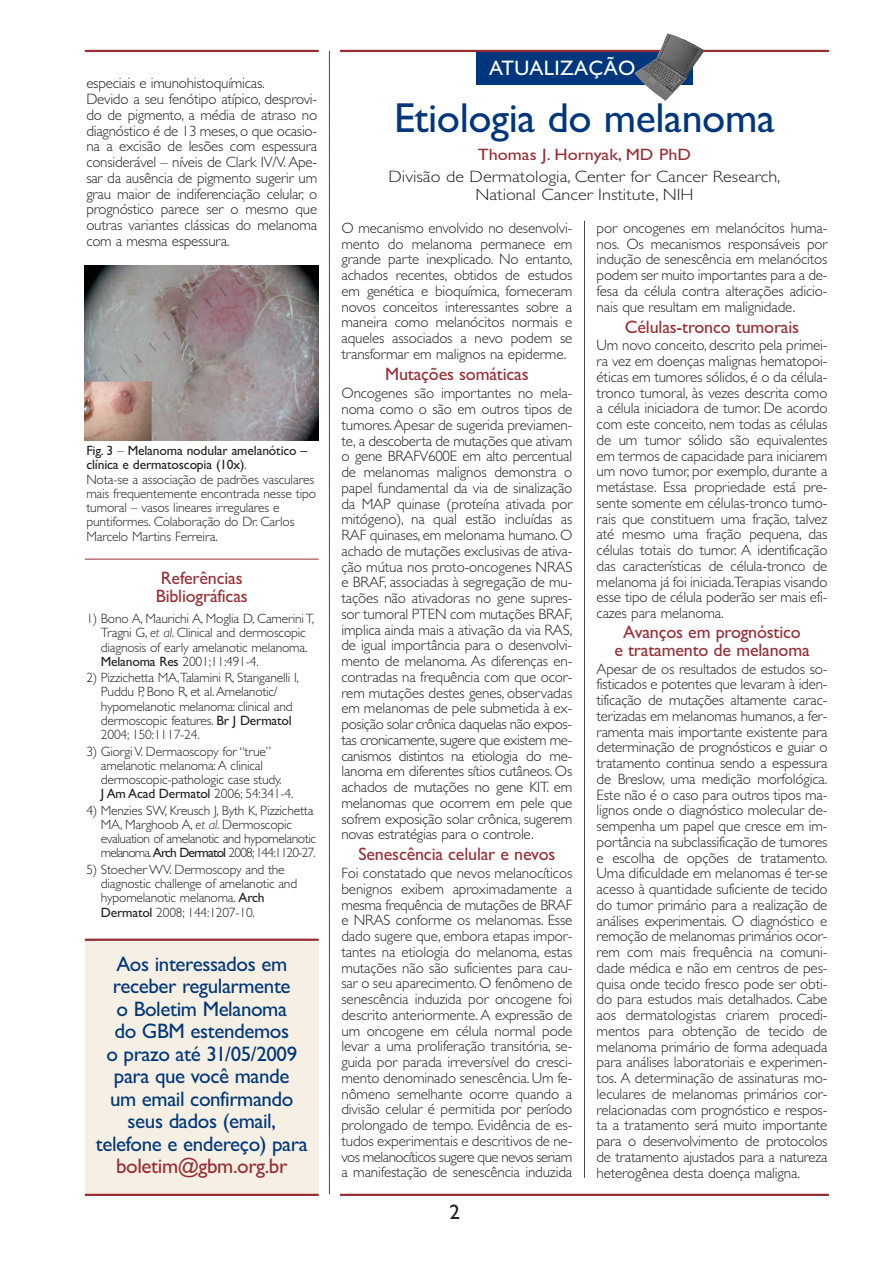
<style>
.page{position:relative;width:893px;height:1263px;background:#fff}
.page>*{position:absolute;margin:0;border:0;box-sizing:border-box;transform-origin:0 0}
.t1{font:42px "Gill Sans";letter-spacing:-.01em;color:#00367b}
.t2{font:21px/22.5px "Gill Sans";letter-spacing:-.02em;color:#00367b;text-align:center}
.t3{font:21px "Gill Sans";letter-spacing:-.02em;color:#962e34}
.t4{font:21px "Gill Sans";letter-spacing:.02em;color:#fff}
.t5{font:21px "Gill Sans";color:#231f20}
.t6{font:18px/17.7px "Gill Sans";letter-spacing:-.01em;color:#962e34;text-align:center}
.t7{font:300 16.5px/18px "Gill Sans";color:#231f20;text-align:center;scale:1.1 1}
.t8{font:16.5px "Gill Sans";color:#962e34;scale:1.1 1}
.t9{font:300 15px/15.8px "Gill Sans";letter-spacing:-.015em;color:#231f20;text-align:justify}
.t10{font:300 13.5px/14.2px "Gill Sans";letter-spacing:-.015em;color:#231f20}
.t11{font:300 13.5px/14.2px "Gill Sans";letter-spacing:-.035em;color:#231f20}
.s1{font-weight:400}
.s2{font-style:italic}
</style>
<div class="page">
<div style="left:85px;top:940px;width:234px;height:255px;background:#f5f0e3"></div>
<div style="left:476px;top:51px;width:217px;height:34px;background:#00367b"></div>
<svg style="left:329px;top:51px;width:1px;height:1144px"></svg>
<svg style="left:584px;top:221px;width:1px;height:957px"></svg>
<hr style="left:340px;top:50px;width:489px;height:2px;background:#962e34">
<hr style="left:85px;top:50px;width:234px;height:2px;background:#962e34">
<hr style="left:340px;top:1194px;width:489px;height:2px;background:#962e34">
<hr style="left:85px;top:1194px;width:234px;height:2px;background:#962e34">
<img style="left:635px;top:33px;width:69px;height:68px">
<img style="left:85px;top:266px;width:234px;height:174px">
<hr style="left:85px;top:559px;width:234px;height:1px;background:#962e34">
<hr style="left:85px;top:938px;width:234px;height:3px;background:#962e34">
<p class="t9" style="left:86px;top:77px;width:232px;text-align:left">especiais e imunohistoquímicas.<br>Devido a seu fenótipo atípico, desprovi&shy;do de pigmento, a média de atraso no diagnóstico é de 13 meses, o que ocasio - na a excisão de lesões com espessura con siderável – níveis de Clark IV/V. Ape - sar da ausência de pigmento sugerir um grau maior de indiferenciação celular, o prognóstico parece ser o mesmo que ou tras variantes clássicas do me la noma com a mesma espessura.</p>
<p class="t10" style="left:86px;top:445px;width:231px"><span class="s1">Fig. 3</span> – <span class="s1">Melanoma nodular amelanótico – clínica e dermatoscopia (10x)</span>.<br>Nota-se a associação de padrões vasculares mais frequentemente encontrada nesse tipo tumoral – vasos lineares irregulares e puntiformes. Colaboração do Dr. Carlos Marcelo Martins Ferreira.</p>
<p class="t6" style="left:156px;top:570px;width:94px;line-height:18.8px;text-align:left">Referências<br>Bibliográficas</p>
<p class="t10" style="left:101px;top:613px;width:215px;text-indent:-15px">1) Bono A, Maurichi A, Moglia D, Camerini T, Tragni G, <span class="s2">et al</span>. Clinical and dermoscopic diagnosis of early amelanotic melanoma.<br><span class="s1">Melanoma Res</span> 2001;11:491-4.</p>
<p class="t10" style="left:101px;top:672px;width:200px;text-indent:-15px">2) Pizzichetta MA,Talamini R, Stanganelli I, Puddu P, Bono R, et al. Amelanotic/ hypomelanotic melanoma: clinical and dermoscopic features. <span class="s1">Br J Dermatol </span>2004; 150:1117-24.</p>
<p class="t10" style="left:101px;top:745px;width:194px;text-indent:-15px">3) Giorgi V. Dermaoscopy for “true” amelanotic melanoma: A clinical dermoscopic-pathologic case study.<br><span class="s1">J Am Acad Dermatol</span> 2006; 54:341-4.</p>
<p class="t11" style="left:101px;top:804px;width:217px;text-indent:-15px">4) Menzies SW, Kreusch J, Byth K, Pizzichetta MA, Marghoob A, <span class="s2">et al</span>. Dermoscopic evaluation of amelanotic and hypomelanotic melanoma. <span class="s1">Arch Dermatol</span> 2008; 144:1120-27.</p>
<p class="t10" style="left:101px;top:864px;width:198px;text-indent:-15px">5) Stoecher WV. Dermoscopy and the diagnostic challenge of amelanotic and hypomelanotic melanoma. <span class="s1">Arch Dermatol</span> 2008; 144:1207-10.</p>
<h2 class="t2" style="left:96px;top:955px;width:213px">Aos interessados em receber regularmente<br>o Boletim Melanoma<br>do GBM estendemos<br>o prazo até 31/05/2009 para que você mande<br>um email confirmando seus dados (email, telefone e endereço) para</h2>
<h2 class="t3" style="left:116px;top:1159px;width:173px">boletim@gbm.org.br</h2>
<h2 class="t4" style="left:489px;top:61px;width:148px">ATUALIZAÇÃO</h2>
<h1 class="t1" style="left:394px;top:104px;width:382px">Etiologia do melanoma</h1>
<p class="t8" style="left:478px;top:148px;width:195px">Thomas J. Hornyak, MD PhD</p>
<p class="t7" style="left:388px;top:169px;width:358px">Divisão de Dermatologia, Center for Cancer Research,<br>National Cancer Institute, NIH</p>
<p class="t9" style="left:341px;top:222px;width:232px">O mecanismo envolvido no desenvolvi&shy;mento do melanoma permanece em grande parte inexplicado. No entanto, achados recentes, obtidos de estudos em genética e bioquímica, forneceram novos conceitos interessantes sobre a maneira como melanócitos normais e aqueles associados a nevo podem se transformar em malignos na epiderme.</p>
<p class="t6" style="left:385px;top:367px;width:145px">Mutações somáticas</p>
<p class="t9" style="left:341px;top:387px;width:232px">Oncogenes são importantes no mela - no ma como o são em outros tipos de tumores. Apesar de sugerida previamen - te, a descoberta de mutações que ativam o gene BRAFV600E em alto per cen tual de melanomas malignos demonstra o pa pel fundamental da via de sinalização da MAP quinase (proteína ativada por mitógeno), na qual estão incluídas as RAF quinases, em melonama humano. O achado de mutações exclusivas de ativa - ção mútua nos proto-oncogenes NRAS e BRAF, associadas à segregação de mu - ta ções não ativadoras no gene supres&shy;sor tumoral PTEN com mutações BRAF, implica ainda mais a ativação da via RAS, de igual importância para o desenvolvi&shy;mento de melanoma. As dife renças en - contradas na frequência com que ocor&shy;rem mutações destes genes, observadas em melanomas de pele submetida à ex - posição solar crônica daquelas não ex pos&shy;tas cronicamente, su gere que existem me - canismos distintos na etio logia do me - lanoma em diferentes sítios cutâneos. Os achados de mu tações no gene KIT. em melanomas que ocorrem em pele que sofrem ex posição solar crônica, sugerem novas es tra tégias para o controle.</p>
<p class="t6" style="left:358px;top:847px;width:198px">Senescência celular e nevos</p>
<p class="t9" style="left:341px;top:867px;width:232px">Foi constatado que nevos melanocíticos benignos exibem aproximadamente a mes ma frequência de mutações de BRAF e NRAS conforme os melanomas. Esse dado sugere que, embora etapas impor&shy;tantes na etiologia do melanoma, estas mutações não são suficientes para cau - sar o seu aparecimento. O fenômeno de se nes cência induzida por oncogene foi descrito anteriormente. A expressão de um oncogene em célula normal pode le var a uma proliferação transitória, se - guida por parada irreversível do cres ci - mento denominado senescência. Um fe - nô meno semelhante ocorre quando a divisão celular é permitida por período prolongado de tempo. Evidência de es - tu dos experimentais e descritivos de ne - vos melanocíticos sugere que nevos seriam a manifestação de senescência induzida</p>
<h2 class="t5" style="left:450px;top:1205px;width:12px">2</h2>
<p class="t9" style="left:597px;top:222px;width:232px">por oncogenes em melanócitos huma - nos. Os mecanismos responsáveis por in dução de senescência em melanócitos podem ser muito importantes para a de - fesa da célula contra alterações adicio - nais que resultam em malignidade.</p>
<p class="t6" style="left:625px;top:320px;width:176px">Células-tronco tumorais</p>
<p class="t9" style="left:597px;top:339px;width:232px">Um novo conceito, descrito pela pri mei - ra vez em doenças malignas hema to poi - éticas em tumores sólidos, é o da célula&shy;tronco tumoral, às vezes descrita como a célula iniciadora de tumor. De acordo com este conceito, nem todas as células de um tumor sólido são equivalentes em termos de capacidade para iniciarem um novo tumor, por exemplo, durante a metástase. Essa propriedade está pre&shy;sente somente em células-tronco tu mo - rais que constituem uma fração, talvez até mesmo uma fração pequena, das células totais do tumor. A identificação das características de célula-tronco de melanoma já foi iniciada.Terapias visando esse tipo de célula poderão ser mais efi&shy;cazes para melanoma.</p>
<p class="t6" style="left:614px;top:625px;width:197px">Avanços em prognóstico<br>e tratamento de melanoma</p>
<p class="t9" style="left:597px;top:662px;width:233px">Apesar de os resultados de estudos so - fis ticados e potentes que levaram à iden - tificação de mutações altamente carac&shy;terizadas em melanomas humanos, a fer&shy;ramenta mais importante existente para determinação de prognósticos e guiar o tratamento continua sendo a espessura de Breslow, uma medição morfológica.<br>Este não é o caso para outros tipos ma - lignos onde o diagnóstico mo le cular de - sempenha um papel que cresce em im - portância na subclassificação de tu mores e escolha de opções de tratamento.<br>Uma dificuldade em melanomas é ter-se acesso à quantidade suficiente de tecido do tumor primário para a rea li zação de análises experimentais. O diag nóstico e remoção de melanomas pri má rios ocor&shy;rem com mais frequência na comuni - dade médica e não em centros de pes - quisa onde tecido fresco po de ser obti&shy;do para estudos mais deta lhados. Ca be aos dermatologistas cria rem procedi&shy;mentos para obtenção de tecido de me lanoma primário de forma adequada para análises laboratoriais e experimen&shy;tos. A determinação de assinaturas mo - le culares de melanomas pri mários cor&shy;relacionadas com prognóstico e respos&shy;ta a tratamento será muito im por tante para o desenvolvimento de pro tocolos de tratamento ajustados pa ra a natureza he te ro gê nea desta doença maligna.</p>
</div>
